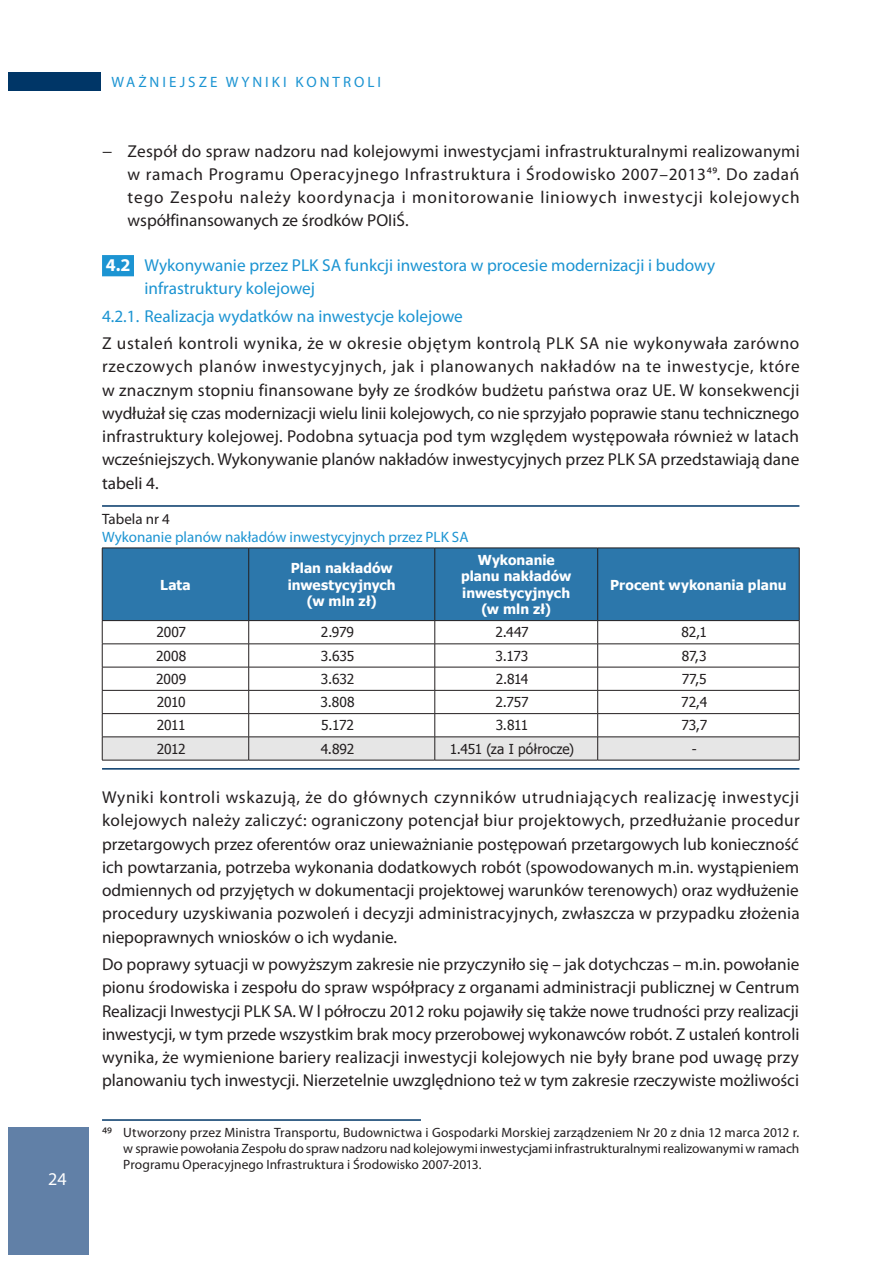
<style>
.page{position:relative;width:893px;height:1263px;background:#fff}
.page>*{position:absolute;margin:0;border:0;box-sizing:border-box;transform-origin:0 0}
.t1{font:18px "Myriad Pro";color:#fff}
.t2{font:17.25px/23.2px "Myriad Pro";color:#231f20;text-align:justify}
.t3{font:17.25px/23.2px "Myriad Pro";color:#1c94d2}
.t4{font:15px "Myriad Pro";color:#1c94d2}
.t5{font:15px "Myriad Pro";letter-spacing:.2em;color:#1c94d2}
.t6{font:15px "Myriad Pro";color:#231f20}
.t7{font:700 13.65px/16.5px "Tahoma";letter-spacing:.005em;color:#fff;text-align:center}
.t8{font:13.65px "Tahoma";letter-spacing:-.015em;color:#231f20}
.t9{font:13.65px "Tahoma";letter-spacing:.01em;color:#231f20}
.t10{font:13.5px/16.2px "Myriad Pro";color:#231f20;text-align:justify}
.s1{font-size:15px}
.s2{font-weight:700;font-size:18px;color:#fff}
</style>
<div class="page">
<div style="left:9px;top:1127px;width:80px;height:127px;background:#6180a7"></div>
<div style="left:9px;top:72px;width:92px;height:19px;background:#003667"></div>
<div style="left:102px;top:255px;width:32px;height:21px;background:#1c94d2"></div>
<hr style="left:102px;top:505px;width:697px;height:2px;background:#003667">
<div style="left:103px;top:549px;width:696px;height:71px;background:#2c77ab"></div>
<hr style="left:102px;top:548px;width:147px;height:1px;background:#231f20">
<hr style="left:102px;top:548px;width:1px;height:72px;background:#231f20">
<hr style="left:249px;top:548px;width:186px;height:1px;background:#231f20">
<hr style="left:248px;top:548px;width:1px;height:72px;background:#231f20">
<hr style="left:435px;top:548px;width:163px;height:1px;background:#231f20">
<hr style="left:435px;top:548px;width:1px;height:72px;background:#231f20">
<hr style="left:598px;top:548px;width:201px;height:1px;background:#231f20">
<hr style="left:597px;top:548px;width:1px;height:72px;background:#231f20">
<hr style="left:799px;top:548px;width:1px;height:72px;background:#231f20">
<hr style="left:102px;top:620px;width:147px;height:1px;background:#231f20">
<hr style="left:249px;top:620px;width:186px;height:1px;background:#231f20">
<hr style="left:435px;top:620px;width:163px;height:1px;background:#231f20">
<hr style="left:598px;top:620px;width:201px;height:1px;background:#231f20">
<svg style="left:102px;top:621px;width:698px;height:139px"></svg>
<hr style="left:102px;top:760px;width:147px;height:1px;background:#231f20">
<hr style="left:249px;top:760px;width:186px;height:1px;background:#231f20">
<hr style="left:435px;top:760px;width:163px;height:1px;background:#231f20">
<hr style="left:598px;top:760px;width:201px;height:1px;background:#231f20">
<hr style="left:102px;top:1119px;width:319px;height:2px;background:#003667">
<hr style="left:102px;top:768px;width:697px;height:2px;background:#003667">
<p class="t1" style="left:48px;top:1168px;width:20px">24</p>
<p class="t5" style="left:111px;top:73px;width:269px">ważni ej sz e wyni ki kontroli</p>
<p class="t2" style="left:128px;top:139px;width:674px;text-indent:-26px">− Zespół do spraw nadzoru nad kolejowymi inwestycjami infrastrukturalnymi realizowanymi w ramach Programu Operacyjnego Infrastruktura i Środowisko 2007–2013<span class="s1">49</span>. Do zadań tego Zespołu należy koordynacja i monitorowanie liniowych inwestycji kolejowych współfinansowanych ze środków POIiŚ.</p>
<p class="t3" style="left:145px;top:253px;width:572px;text-indent:-39px"><span class="s2">4.2</span> Wykonywanie przez PLK SA funkcji inwestora w procesie modernizacji i budowy infrastruktury kolejowej</p>
<p class="t3" style="left:102px;top:304px;width:362px">4.2.1. Realizacja wydatków na inwestycje kolejowe</p>
<p class="t2" style="left:102px;top:331px;width:699px">Z ustaleń kontroli wynika, że w okresie objętym kontrolą PLK SA nie wykonywała zarówno rzeczowych planów inwestycyjnych, jak i planowanych nakładów na te inwestycje, które w znacznym stopniu finansowane były ze środków budżetu państwa oraz UE. W konsekwencji wydłużał się czas modernizacji wielu linii kolejowych, co nie sprzyjało poprawie stanu technicznego infrastruktury kolejowej. Podobna sytuacja pod tym względem występowała również w latach wcześniejszych. Wykonywanie planów nakładów inwestycyjnych przez PLK SA przedstawiają dane tabeli 4.</p>
<p class="t6" style="left:102px;top:509px;width:69px">Tabela nr 4</p>
<p class="t4" style="left:102px;top:527px;width:359px">Wykonanie planów nakładów inwestycyjnych przez PLK SA</p>
<p class="t7" style="left:160px;top:575px;width:32px">Lata</p>
<p class="t7" style="left:288px;top:559px;width:109px">Plan nakładów inwestycyjnych (w mln zł)</p>
<p class="t7" style="left:461px;top:551px;width:112px">Wykonanie planu nakładów inwestycyjnych (w mln zł)</p>
<p class="t7" style="left:610px;top:575px;width:178px">Procent wykonania planu</p>
<p class="t8" style="left:156px;top:623px;width:31px">2007</p>
<p class="t8" style="left:321px;top:623px;width:35px">2.979</p>
<p class="t8" style="left:495px;top:623px;width:35px">2.447</p>
<p class="t8" style="left:681px;top:623px;width:27px">82,1</p>
<p class="t8" style="left:156px;top:647px;width:32px">2008</p>
<p class="t8" style="left:321px;top:647px;width:35px">3.635</p>
<p class="t8" style="left:496px;top:647px;width:34px">3.173</p>
<p class="t8" style="left:682px;top:647px;width:26px">87,3</p>
<p class="t8" style="left:156px;top:670px;width:32px">2009</p>
<p class="t8" style="left:321px;top:670px;width:35px">3.632</p>
<p class="t8" style="left:496px;top:670px;width:34px">2.814</p>
<p class="t8" style="left:682px;top:670px;width:26px">77,5</p>
<p class="t8" style="left:157px;top:693px;width:30px">2010</p>
<p class="t8" style="left:320px;top:693px;width:36px">3.808</p>
<p class="t8" style="left:495px;top:693px;width:35px">2.757</p>
<p class="t8" style="left:681px;top:693px;width:27px">72,4</p>
<p class="t8" style="left:157px;top:716px;width:30px">2011</p>
<p class="t8" style="left:321px;top:716px;width:34px">5.172</p>
<p class="t8" style="left:496px;top:716px;width:34px">3.811</p>
<p class="t8" style="left:681px;top:716px;width:27px">73,7</p>
<p class="t8" style="left:157px;top:740px;width:30px">2012</p>
<p class="t8" style="left:321px;top:740px;width:35px">4.892</p>
<p class="t9" style="left:450px;top:740px;width:126px">1.451 (za I półrocze)</p>
<p class="t8" style="left:692px;top:740px;width:5px">‑</p>
<p class="t2" style="left:102px;top:785px;width:699px">Wyniki kontroli wskazują, że do głównych czynników utrudniających realizację inwestycji kolejowych należy zaliczyć: ograniczony potencjał biur projektowych, przedłużanie procedur przetargowych przez oferentów oraz unieważnianie postępowań przetargowych lub konieczność ich powtarzania, potrzeba wykonania dodatkowych robót (spowodowanych m.in. wystąpieniem odmiennych od przyjętych w dokumentacji projektowej warunków terenowych) oraz wydłużenie procedury uzyskiwania pozwoleń i decyzji administracyjnych, zwłaszcza w przypadku złożenia niepoprawnych wniosków o ich wydanie.</p>
<p class="t2" style="left:102px;top:952px;width:699px">Do poprawy sytuacji w powyższym zakresie nie przyczyniło się – jak dotychczas – m.in. powołanie pionu środowiska i zespołu do spraw współpracy z organami administracji publicznej w Centrum Realizacji Inwestycji PLK SA. W l półroczu 2012 roku pojawiły się także nowe trudności przy realizacji inwestycji, w tym przede wszystkim brak mocy przerobowej wykonawców robót. Z ustaleń kontroli wynika, że wymienione bariery realizacji inwestycji kolejowych nie były brane pod uwagę przy planowaniu tych inwestycji. N ierzetelnie uwzględniono też w tym zakresie rzeczywiste możliwości</p>
<p class="t10" style="left:123px;top:1124px;width:678px;text-indent:-21px"><span class="s1">49</span> Utworzony przez Ministra Transportu, Budownictwa i Gospodarki Morskiej zarządzeniem Nr 20 z dnia 12 marca 2012 r. w sprawie powołania Zespołu do spraw nadzoru nad kolejowymi inwestycjami infrastrukturalnymi realizowanymi w ramach Programu Operacyjnego Infrastruktura i Środowisko 2007‑2013.</p>
</div>
